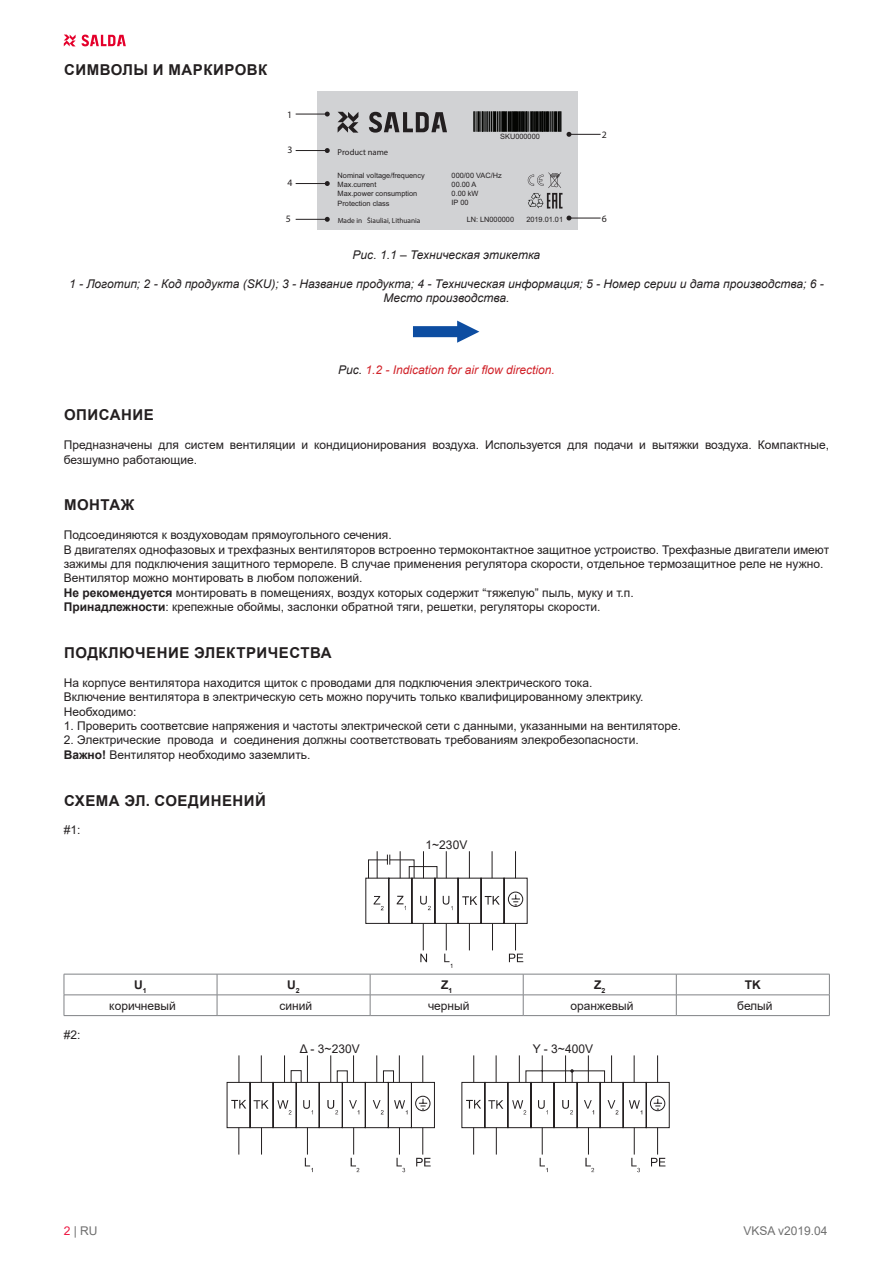
<style>
.page{position:relative;width:893px;height:1263px;background:#fff}
.page>*{position:absolute;margin:0;border:0;box-sizing:border-box;transform-origin:0 0}
.TEMA{font:700 15px "Arial";letter-spacing:.035em;color:#231f20}
.Aprasymas_RU{font:12px/14.4px "Arial";color:#231f20}
.t1{font:italic 12px/14.4px "Arial";color:#231f20;text-align:center}
.t2{font:italic 12px "Arial";color:#d1232a}
.t3{font:12px "Arial";color:#6f6f6f}
.t4{font:700 12px "Arial";color:#231f20}
.t5{font:700 9.75px "Arial";color:#231f20}
.t6{font:700 8.55px "Arial";color:#231f20}
.t7{font:7.35px/9px "Arial";color:#231f20}
.t8{font:700 7.35px "Arial";color:#231f20}
.s1{color:#231f20}
.s2{font-weight:700}
.s3{color:#ed1943}
</style>
<div class="page">
<svg style="left:64px;top:35px;width:12px;height:11px"></svg>
<svg style="left:82px;top:35px;width:44px;height:11px"></svg>
<div style="left:317px;top:92px;width:260px;height:138px;background:#d1d2d4"></div>
<svg style="left:338px;top:112px;width:20px;height:21px"></svg>
<svg style="left:369px;top:112px;width:78px;height:21px"></svg>
<hr style="left:473px;top:111px;width:2px;height:21px;background:#040503">
<svg style="left:528px;top:172px;width:34px;height:37px"></svg>
<hr style="left:296px;top:114px;width:31px;height:1px;background:#231f20">
<svg style="left:325px;top:112px;width:5px;height:5px"></svg>
<hr style="left:296px;top:150px;width:31px;height:1px;background:#231f20">
<svg style="left:325px;top:148px;width:5px;height:5px"></svg>
<hr style="left:569px;top:134px;width:32px;height:1px;background:#231f20">
<svg style="left:475px;top:111px;width:96px;height:26px"></svg>
<hr style="left:569px;top:218px;width:32px;height:1px;background:#231f20">
<svg style="left:566px;top:216px;width:5px;height:4px"></svg>
<hr style="left:296px;top:219px;width:31px;height:1px;background:#231f20">
<svg style="left:325px;top:217px;width:5px;height:5px"></svg>
<hr style="left:296px;top:183px;width:31px;height:1px;background:#231f20">
<svg style="left:325px;top:181px;width:5px;height:5px"></svg>
<svg style="left:413px;top:321px;width:66px;height:22px"></svg>
<svg style="left:365px;top:851px;width:163px;height:117px"></svg>
<hr style="left:64px;top:974px;width:153px;height:1px;background:#808285">
<hr style="left:217px;top:974px;width:153px;height:1px;background:#808285">
<hr style="left:370px;top:974px;width:153px;height:1px;background:#808285">
<hr style="left:523px;top:974px;width:153px;height:1px;background:#808285">
<hr style="left:676px;top:974px;width:154px;height:1px;background:#808285">
<hr style="left:64px;top:994px;width:153px;height:1px;background:#808285">
<svg style="left:64px;top:974px;width:1px;height:41px"></svg>
<hr style="left:217px;top:994px;width:153px;height:1px;background:#808285">
<svg style="left:217px;top:974px;width:1px;height:41px"></svg>
<hr style="left:370px;top:994px;width:153px;height:1px;background:#808285">
<svg style="left:370px;top:974px;width:1px;height:41px"></svg>
<hr style="left:523px;top:994px;width:153px;height:1px;background:#808285">
<svg style="left:523px;top:974px;width:1px;height:41px"></svg>
<hr style="left:676px;top:994px;width:154px;height:1px;background:#808285">
<svg style="left:676px;top:974px;width:1px;height:41px"></svg>
<svg style="left:829px;top:974px;width:1px;height:41px"></svg>
<hr style="left:64px;top:1015px;width:153px;height:1px;background:#808285">
<hr style="left:217px;top:1015px;width:153px;height:1px;background:#808285">
<hr style="left:370px;top:1015px;width:153px;height:1px;background:#808285">
<hr style="left:523px;top:1015px;width:153px;height:1px;background:#808285">
<hr style="left:676px;top:1015px;width:154px;height:1px;background:#808285">
<svg style="left:227px;top:1055px;width:208px;height:117px"></svg>
<svg style="left:461px;top:1055px;width:209px;height:117px"></svg>
<p class="TEMA" style="left:64px;top:59px;width:205px">CИМВОЛЫ И МАРКИРОВК</p>
<p class="t5" style="left:287px;top:108px;width:7px">1</p>
<p class="t5" style="left:287px;top:144px;width:7px">3</p>
<p class="t5" style="left:287px;top:177px;width:7px">4</p>
<p class="t5" style="left:286px;top:212px;width:7px">5</p>
<p class="t7" style="left:500px;top:132px;width:41px">SKU000000</p>
<p class="t6" style="left:338px;top:147px;width:52px">Product name</p>
<p class="t7" style="left:338px;top:171px;width:89px">Nominal voltage frequency<br>Max.current<br>Max.power consumption<br>Protection class</p>
<p class="t7" style="left:390px;top:171px;width:4px">/</p>
<p class="t7" style="left:452px;top:171px;width:52px">000 0 VAC/Hz<br>00.00 A<br>0.00 kW<br>IP 00</p>
<p class="t7" style="left:464px;top:171px;width:12px">/ 0</p>
<p class="t8" style="left:338px;top:216px;width:84px">Made in Šiauliai, Lithuania</p>
<p class="t7" style="left:467px;top:215px;width:49px">LN: LN000000</p>
<p class="t7" style="left:526px;top:215px;width:38px">2019.01.01</p>
<p class="t5" style="left:602px;top:129px;width:7px">2</p>
<p class="t5" style="left:602px;top:212px;width:7px">6</p>
<p class="t1" style="left:353px;top:248px;width:189px">Рис. 1.1 – Техническая этикетка</p>
<p class="t1" style="left:69px;top:277px;width:756px">1 - Логотип; 2 - Код продукта (SKU); 3 - Название продукта; 4 - Техническая информация; 5 - Номер серии и дата производства; 6 -<br>Место производства.</p>
<p class="t2" style="left:338px;top:362px;width:218px"><span class="s1">Рис.</span> 1.2 - Indication for air flow direction.</p>
<p class="TEMA" style="left:64px;top:405px;width:91px">ОПИСАНИЕ</p>
<p class="Aprasymas_RU" style="left:64px;top:438px;width:767px">Предназначены для систем вентиляции и кондиционирования воздуха. Используется для подачи и вытяжки воздуха. Компактные, безшумно работающие.</p>
<p class="TEMA" style="left:64px;top:495px;width:72px">МОНТАЖ</p>
<p class="Aprasymas_RU" style="left:64px;top:528px;width:329px">Подсоединяются к воздуховодам прямоугольного сечения.</p>
<p class="Aprasymas_RU" style="left:64px;top:542px;width:767px">В двигателях однофазовых и трехфазных вентиляторов встроенно термоконтактное защитное устроиство. Трехфазные двигатели имеют зажимы для подключения защитного термореле. В случае применения регулятора скорости, отдельное термозащитное реле не нужно.</p>
<p class="Aprasymas_RU" style="left:64px;top:571px;width:300px">Вентилятор можно монтировать в любом положений.</p>
<p class="Aprasymas_RU" style="left:64px;top:585px;width:571px"><span class="s2">Не рекомендуется</span> монтировать в помещениях, воздух которых содержит “тяжелую” пыль, муку и т.п.</p>
<p class="Aprasymas_RU" style="left:64px;top:600px;width:538px"><span class="s2">Принадлежности</span>: крепежные обоймы, заслонки обратной тяги, решетки, регуляторы скорости.</p>
<p class="TEMA" style="left:64px;top:642px;width:269px">ПОДКЛЮЧЕНИЕ ЭЛЕКТРИЧЕСТВА</p>
<p class="Aprasymas_RU" style="left:64px;top:675px;width:530px">На корпусе вентилятора находится щиток с проводами для подключения электрического тока.</p>
<p class="Aprasymas_RU" style="left:64px;top:690px;width:581px">Включение вентилятора в электрическую сеть можно поручить только квалифицированному электрику.</p>
<p class="Aprasymas_RU" style="left:64px;top:704px;width:74px">Необходимо:</p>
<p class="Aprasymas_RU" style="left:64px;top:718px;width:619px">1. Проверить соответсвие напряжения и частоты электрической сети с данными, указанными на вентиляторе.</p>
<p class="Aprasymas_RU" style="left:64px;top:733px;width:576px">2. Электрические провода и соединения должны соответствовать требованиям элекробезопасности.</p>
<p class="Aprasymas_RU" style="left:64px;top:747px;width:248px"><span class="s2">Важно!</span> Вентилятор необходимо заземлить.</p>
<p class="TEMA" style="left:64px;top:790px;width:203px">СХЕМА ЭЛ. СОЕДИНЕНИЙ</p>
<p class="Aprasymas_RU" style="left:64px;top:823px;width:18px">#1:</p>
<p class="Aprasymas_RU" style="left:426px;top:837px;width:43px">1~230V</p>
<p class="Aprasymas_RU" style="left:64px;top:1027px;width:18px">#2:</p>
<p class="t4" style="left:134px;top:976px;width:14px">U<sub>1</sub></p>
<p class="t4" style="left:287px;top:976px;width:14px">U<sub>2</sub></p>
<p class="t4" style="left:441px;top:976px;width:13px">Z<sub>1</sub></p>
<p class="t4" style="left:594px;top:976px;width:13px">Z<sub>2</sub></p>
<p class="t4" style="left:745px;top:976px;width:17px">TK</p>
<p class="Aprasymas_RU" style="left:109px;top:998px;width:68px">коричневый</p>
<p class="Aprasymas_RU" style="left:279px;top:998px;width:34px">синий</p>
<p class="Aprasymas_RU" style="left:428px;top:998px;width:43px">черный</p>
<p class="Aprasymas_RU" style="left:570px;top:998px;width:65px">оранжевый</p>
<p class="Aprasymas_RU" style="left:737px;top:998px;width:37px">белый</p>
<p class="Aprasymas_RU" style="left:300px;top:1041px;width:61px">Δ - 3~230V</p>
<p class="Aprasymas_RU" style="left:533px;top:1041px;width:62px">Y - 3~400V</p>
<p class="t3" style="left:64px;top:1223px;width:35px"><span class="s3">2</span> | RU</p>
<p class="t3" style="left:743px;top:1223px;width:86px">VKSA v2019.04</p>
</div>
